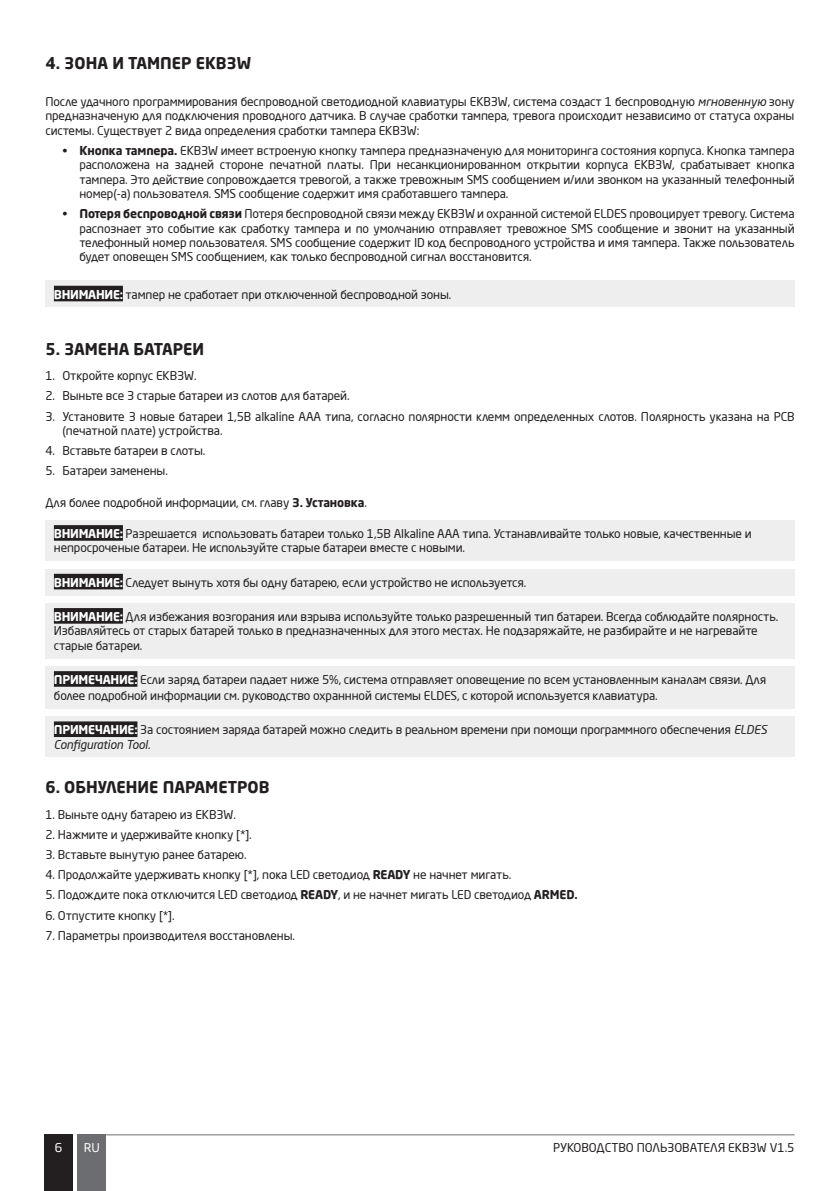
<style>
.page{position:relative;width:840px;height:1191px;background:#fff}
.page>*{position:absolute;margin:0;border:0;box-sizing:border-box;transform-origin:0 0}
._00_subhead_1_level{font:700 16px "Neo Sans Pro";color:#231f20}
.text{font:12px/14.4px "Neo Sans Pro";letter-spacing:-.01em;color:#231f20}
.t1{font:12px "Soho Gothic Pro";color:#fff}
.s1{font-style:italic}
.s2{font-weight:700}
.s3{font-weight:700;color:#fff}
</style>
<div class="page">
<div style="left:44px;top:1134px;width:29px;height:57px;background:#231f20"></div>
<div style="left:78px;top:1134px;width:28px;height:57px;background:#6c6d70"></div>
<hr style="left:106px;top:1134px;width:688px;height:1px;background:#6c6d70">
<div style="left:45px;top:281px;width:749px;height:26px;background:#eeeeef"></div>
<div style="left:54px;top:286px;width:69px;height:15px;background:#231f20"></div>
<div style="left:45px;top:520px;width:749px;height:41px;background:#eeeeef"></div>
<div style="left:54px;top:525px;width:69px;height:16px;background:#231f20"></div>
<div style="left:45px;top:569px;width:749px;height:26px;background:#eeeeef"></div>
<div style="left:54px;top:574px;width:69px;height:15px;background:#231f20"></div>
<div style="left:45px;top:603px;width:749px;height:55px;background:#eeeeef"></div>
<div style="left:54px;top:608px;width:69px;height:15px;background:#231f20"></div>
<div style="left:45px;top:666px;width:749px;height:42px;background:#eeeeef"></div>
<div style="left:54px;top:671px;width:83px;height:16px;background:#231f20"></div>
<div style="left:45px;top:716px;width:749px;height:41px;background:#eeeeef"></div>
<div style="left:54px;top:721px;width:83px;height:16px;background:#231f20"></div>
<p class="_00_subhead_1_level" style="left:45px;top:53px;width:207px">4. ЗОНА И ТАМПЕР EKB3W</p>
<p class="text" style="left:45px;top:94px;width:750px;text-align:justify">После удачного программирования беспроводной светодиодной клавиатуры EKB3W, система создаст 1 беспроводную <span class="s1">мгновенную</span> зону предназначеную для подключения проводного датчика. В случае сработки тампера, тревога происходит независимо от статуса охраны системы. Существует 2 вида определения сработки тампера EKB3W:</p>
<p class="text" style="left:79px;top:143px;width:716px;text-align:justify;text-indent:-17px">• <span class="s2">Кнопка тампера.</span> EKB3W имеет встроеную кнопку тампера предназначеную для мониторинга состояния корпуса. Кнопка тампера расположена на задней стороне печатной платы. При несанкционированном открытии корпуса EKB3W, срабатывает кнопка тампера. Это действие сопровождается тревогой, а также тревожным SMS сообщением и/или звонком на указанный телефонный номер(-а) пользователя. SMS сообщение содержит имя сработавшего тампера.</p>
<p class="text" style="left:79px;top:206px;width:716px;text-align:justify;text-indent:-17px">• <span class="s2">Потеря беспроводной связи</span> Потеря беспроводной связи между EKB3W и охранной системой ELDES провоцирует тревогу. Система распознает это событие как сработку тампера и по умолчанию отправляет тревожное SMS сообщение и звонит на указанный телефонный номер пользователя. SMS сообщение содержит ID код беспроводного устройства и имя тампера. Также пользователь будет оповещен SMS сообщением, как только беспроводной сигнал восстановится.</p>
<p class="text" style="left:54px;top:287px;width:399px"><span class="s3">ВНИМАНИЕ:</span> тампер не сработает при отключенной беспроводной зоны.</p>
<p class="_00_subhead_1_level" style="left:45px;top:338px;width:160px">5. ЗАМЕНА БАТАРЕИ</p>
<p class="text" style="left:45px;top:368px;width:153px">1. Откройте корпус EKB3W.</p>
<p class="text" style="left:45px;top:389px;width:305px">2. Выньте все 3 старые батареи из слотов для батарей.</p>
<p class="text" style="left:62px;top:409px;width:733px;text-indent:-17px">3. Установите 3 новые батареи 1,5В alkaline AAA типа, согласно полярности клемм определенных слотов. Полярность указана на PCB (печатной плате) устройства.</p>
<p class="text" style="left:45px;top:443px;width:161px">4. Вставьте батареи в слоты.</p>
<p class="text" style="left:45px;top:463px;width:124px">5. Батареи заменены.</p>
<p class="text" style="left:45px;top:495px;width:323px">Для более подробной информации, см. главу <span class="s2">3. Установка</span>.</p>
<p class="text" style="left:54px;top:526px;width:699px"><span class="s3">ВНИМАНИЕ:</span> Разрешается использовать батареи только 1,5В Alkaline AAA типа. Устанавливайте только новые, качественные и непросроченые батареи. Не используйте старые батареи вместе с новыми.</p>
<p class="text" style="left:54px;top:575px;width:474px"><span class="s3">ВНИМАНИЕ:</span> Следует вынуть хотя бы одну батарею, если устройство не используется.</p>
<p class="text" style="left:54px;top:609px;width:725px"><span class="s3">ВНИМАНИЕ:</span> Для избежания возгорания или взрыва используйте только разрешенный тип батареи. Всегда соблюдайте полярность.<br>Избавляйтесь от старых батарей только в предназначенных для этого местах. Не подзаряжайте, не разбирайте и не нагревайте старые батареи.</p>
<p class="text" style="left:54px;top:671px;width:713px;line-height:16px"><span class="s3">ПРИМЕЧАНИЕ:</span> Если заряд батареи падает ниже 5%, система отправляет оповещение по всем установленным каналам связи. Для более подробной информации см. руководство охраннной системы ELDES, с которой используется клавиатура.</p>
<p class="text" style="left:54px;top:722px;width:714px"><span class="s3">ПРИМЕЧАНИЕ:</span> За состоянием заряда батарей можно следить в реальном времени при помощи программного обеспечения <span class="s1">ELDES<br>Configuration Tool.</span></p>
<p class="_00_subhead_1_level" style="left:45px;top:777px;width:225px">6. ОБНУЛЕНИЕ ПАРАМЕТРОВ</p>
<p class="text" style="left:45px;top:807px;width:192px">1. Выньте одну батарею из EKB3W.</p>
<p class="text" style="left:45px;top:827px;width:208px">2. Нажмите и удерживайте кнопку [*].</p>
<p class="text" style="left:45px;top:847px;width:202px">3. Вставьте вынутую ранее батарею.</p>
<p class="text" style="left:45px;top:867px;width:467px">4. Продолжайте удерживать кнопку [*], пока LED светодиод <span class="s2">READY</span> не начнет мигать.</p>
<p class="text" style="left:45px;top:887px;width:533px">5. Подождите пока отключится LED светодиод <span class="s2">READY</span>, и не начнет мигать LED светодиод <span class="s2">ARMED.</span></p>
<p class="text" style="left:45px;top:907px;width:131px">6. Отпустите кнопку [*].</p>
<p class="text" style="left:45px;top:927px;width:251px">7. Параметры производителя восстановлены.</p>
<p class="t1" style="left:55px;top:1137px;width:9px">6</p>
<p class="t1" style="left:84px;top:1137px;width:18px">RU</p>
<p class="text" style="left:553px;top:1140px;width:243px">РУКОВОДСТВО ПОЛЬЗОВАТЕЛЯ EKB3W V1.5</p>
</div>
